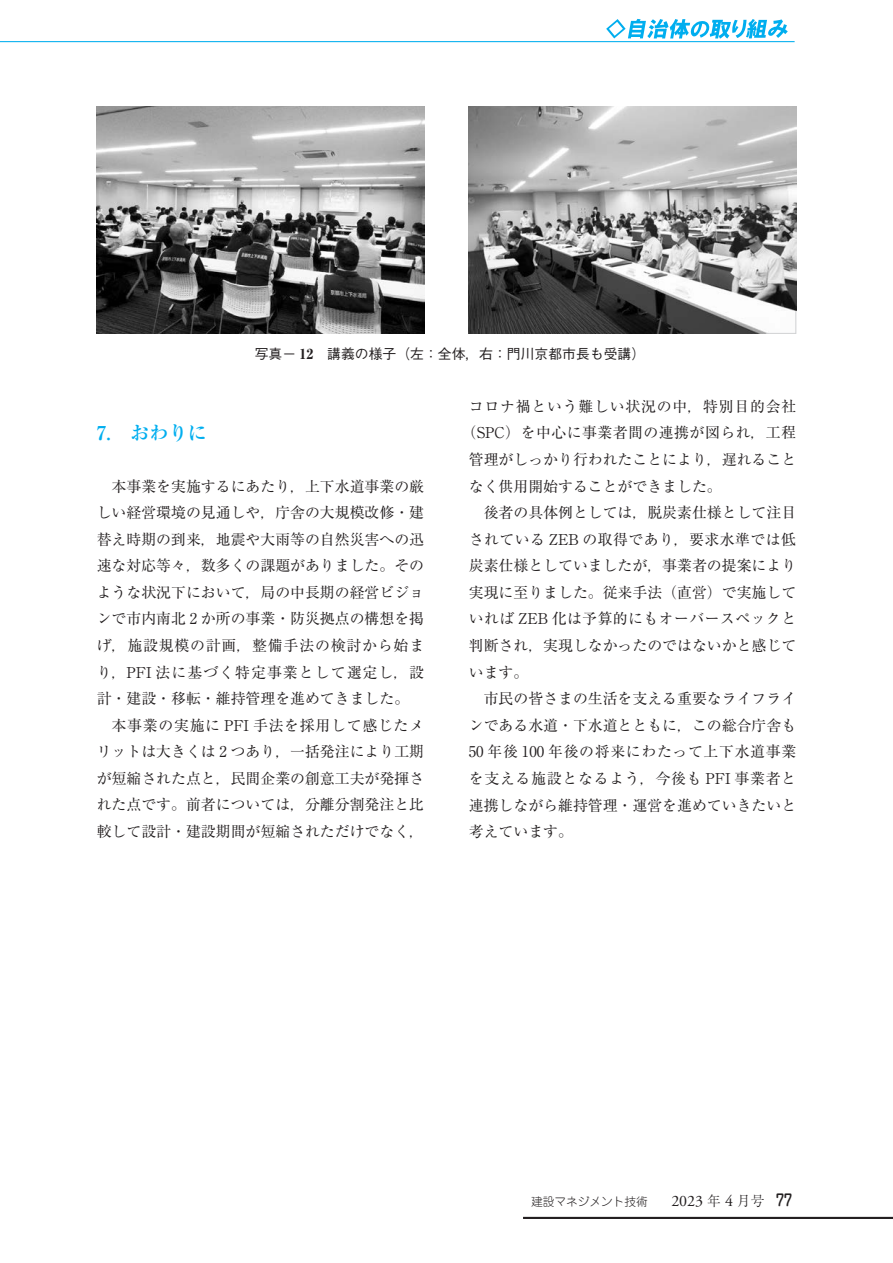
<style>
.page{position:relative;width:893px;height:1263px;background:#fff}
.page>*{position:absolute;margin:0;border:0;box-sizing:border-box;transform-origin:0 0}
.大見出し_1__自治体{font:700 19.2px "Ryumin Pr 6 N";color:#00aeef}
.本文_14Q{font:14.85px/26.5px "Ryumin Pr 6 N";color:#231f20;text-align:justify}
.本文_14Q-2{font:14.85px "Ryumin Pr 6 N";letter-spacing:.03em;color:#231f20}
.本文_14Q-3{font:14.85px "Ryumin Pr 6 N";letter-spacing:.055em;color:#231f20}
.キャプション{font:500 13.8px "Gothic BBB Pr 6 N";color:#231f20}
.t1{font:300 11.7px "Jun 101 Pro";color:#231f20}
.s1{font-family:"Ryumin Pr 6 N";font-weight:800}
.s2{font-family:"Adobe Garamond Pro";font-weight:400;font-size:15.9px}
.s3{font-family:"Ryumin Pr 6 N";font-size:13.8px}
.s4{font-family:"Jun 34 Pro";font-weight:500;font-size:15.9px}
</style>
<div class="page">
<img style="left:97px;top:106px;width:327px;height:228px">
<img style="left:469px;top:106px;width:327px;height:228px">
<svg style="left:765px;top:310px;width:32px;height:24px"></svg>
<hr style="left:0;top:41px;width:795px;height:1px;background:#00aeef">
<svg style="left:606px;top:19px;width:182px;height:20px"></svg>
<hr style="left:523px;top:1217px;width:370px;height:2px;background:#231f20">
<p class="キャプション" style="left:255px;top:342px;width:392px">写真－ <span class="s1">12</span>　講義の様子（左：全体，右：門川京都市長も受講）</p>
<p class="大見出し_1__自治体" style="left:97px;top:417px;width:112px">7.　おわりに</p>
<p class="本文_14Q" style="left:97px;top:472px;width:329px;text-indent:15px">本事業を実施するにあたり，上下水道事業の厳しい経営環境の見通しや，庁舎の大規模改修・建替え時期の到来，地震や大雨等の自然災害への迅速な対応等々，数多くの課題がありました。そのような状況下において，局の中長期の経営ビジョンで市内南北 2 か所の事業・防災拠点の構想を掲げ，施設規模の計画，整備手法の検討から始まり，PFI 法に基づく特定事業として選定し，設計・建設・移転・維持管理を進めてきました。</p>
<p class="本文_14Q" style="left:97px;top:711px;width:329px;text-indent:15px">本事業の実施に PFI 手法を採用して感じたメリットは大きくは 2 つあり，一括発注により工期が短縮された点と，民間企業の創意工夫が発揮された点です。前者については，分離分割発注と比較して設計・建設期間が短縮されただけでなく，</p>
<p class="本文_14Q-3" style="left:469px;top:395px;width:329px">コロナ禍という難しい状況の中，特別目的会社</p>
<p class="本文_14Q-2" style="left:461px;top:421px;width:336px">（SPC）を中心に事業者間の連携が図られ，工程</p>
<p class="本文_14Q" style="left:469px;top:445px;width:329px">管理がしっかり行われたことにより，遅れること</p>
<p class="本文_14Q" style="left:469px;top:472px;width:254px">なく供用開始することができました。</p>
<p class="本文_14Q" style="left:469px;top:498px;width:329px;text-indent:15px">後者の具体例としては，脱炭素仕様として注目されている ZEB の取得であり，要求水準では低炭素仕様としていましたが，事業者の提案により実現に至りました。従来手法（直営）で実施していれば ZEB 化は予算的にもオーバースペックと判断され，実現しなかったのではないかと感じています。</p>
<p class="本文_14Q" style="left:469px;top:685px;width:329px;text-indent:15px">市民の皆さまの生活を支える重要なライフラインである水道・下水道とともに，この総合庁舎も50 年後 100 年後の将来にわたって上下水道事業を支える施設となるよう，今後も PFI 事業者と連携しながら維持管理・運営を進めていきたいと考えています。</p>
<p class="t1" style="left:531px;top:1192px;width:262px">建設マネジメント技術　　<span class="s2">2023</span> <span class="s3">年</span> <span class="s2">4</span> <span class="s3">月号</span> <span class="s4">77</span></p>
</div>
